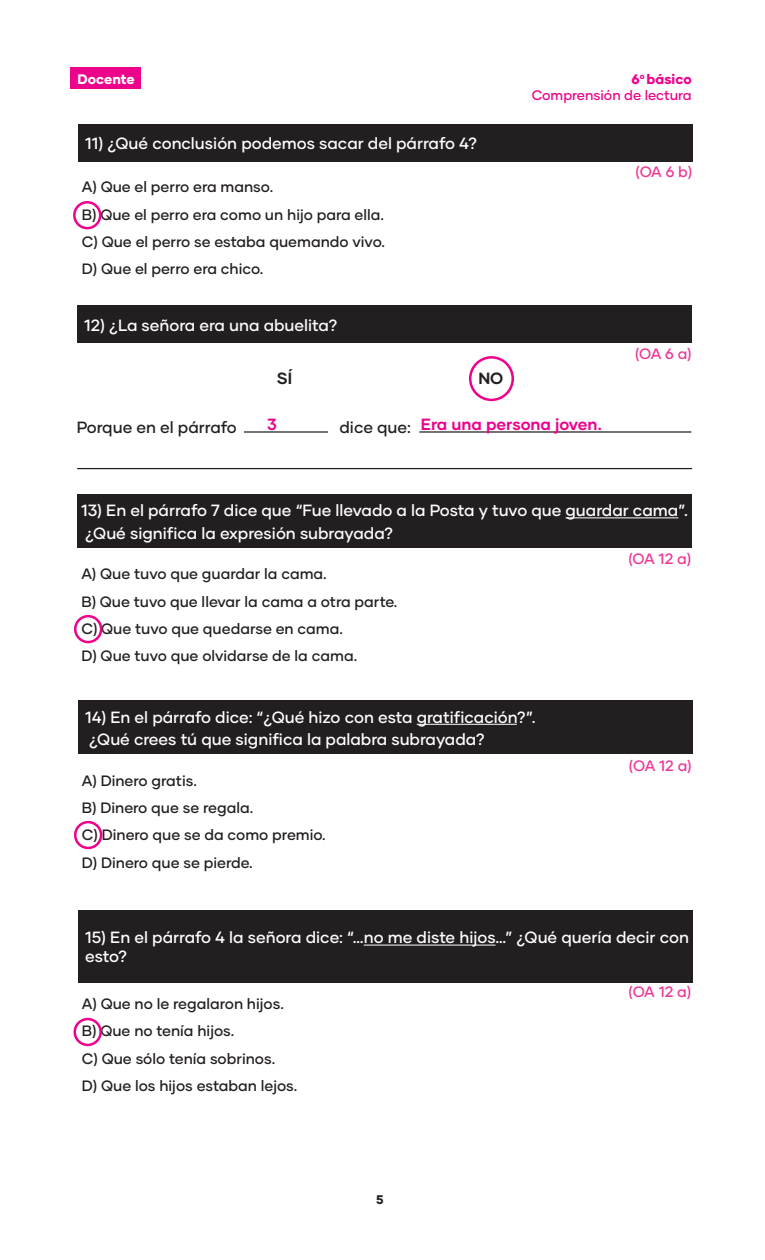
<style>
.page{position:relative;width:765px;height:1260px;background:#fff}
.page>*{position:absolute;margin:0;border:0;box-sizing:border-box;transform-origin:0 0}
.txt{font:500 16.25px/18.8px "Gilmer";color:#fff}
.bullet_check{font:500 16.25px "Gilmer";color:#231f20}
.txt-2{font:700 16.25px "Gilmer";color:#ed028c}
.bullet_check-2{font:700 16.25px "Gilmer";color:#231f20}
.txt-3{font:500 15px "Gilmer";color:#231f20}
.bullet_check-3{font:500 15px "Gilmer";letter-spacing:-.035em;color:#ed3896}
.t1{font:500 13.75px/16.2px "Gilmer";color:#ed028c;text-align:right}
.t2{font:800 13.75px "Gilmer";color:#fff}
.t3{font:800 12.5px "Gilmer";color:#231f20}
.s1{font-weight:800}
</style>
<div class="page">
<div style="left:70px;top:67px;width:71px;height:22px;background:#ed028c"></div>
<div style="left:78px;top:494px;width:614px;height:54px;background:#231f20"></div>
<hr style="left:566px;top:517px;width:112px;height:1px;background:#fff">
<div style="left:78px;top:701px;width:615px;height:53px;background:#231f20"></div>
<hr style="left:417px;top:724px;width:100px;height:1px;background:#fff">
<div style="left:78px;top:910px;width:615px;height:73px;background:#231f20"></div>
<hr style="left:364px;top:945px;width:132px;height:1px;background:#fff">
<div style="left:78px;top:124px;width:615px;height:38px;background:#231f20"></div>
<div style="left:77px;top:305px;width:615px;height:38px;background:#231f20"></div>
<hr style="left:244px;top:431px;width:84px;height:2px;background:#231f20">
<hr style="left:419px;top:431px;width:272px;height:2px;background:#231f20">
<hr style="left:77px;top:468px;width:615px;height:1px;background:#231f20">
<div style="left:73px;top:201px;width:28px;height:28px;border:2px solid #ed028c;border-radius:50%"></div>
<div style="left:74px;top:615px;width:28px;height:28px;border:2px solid #ed028c;border-radius:50%"></div>
<div style="left:74px;top:821px;width:28px;height:28px;border:2px solid #ed028c;border-radius:50%"></div>
<div style="left:74px;top:1018px;width:28px;height:28px;border:2px solid #ed028c;border-radius:50%"></div>
<div style="left:469px;top:356px;width:45px;height:45px;border:2px solid #ed028c;border-radius:50%"></div>
<p class="t2" style="left:78px;top:70px;width:59px">Docente</p>
<p class="txt" style="left:85px;top:134px;width:394px">11) ¿Qué conclusión podemos sacar del párrafo 4?</p>
<p class="txt-3" style="left:82px;top:178px;width:193px">A) Que el perro era manso.</p>
<p class="txt-3" style="left:82px;top:205px;width:304px">B) Que el perro era como un hijo para ella.</p>
<p class="txt-3" style="left:82px;top:232px;width:305px">C) Que el perro se estaba quemando vivo.</p>
<p class="txt-3" style="left:82px;top:259px;width:183px">D) Que el perro era chico.</p>
<p class="txt" style="left:84px;top:315px;width:255px">12) ¿La señora era una abuelita?</p>
<p class="bullet_check-2" style="left:277px;top:368px;width:17px">SÍ</p>
<p class="bullet_check-2" style="left:478px;top:368px;width:27px">NO</p>
<p class="t1" style="left:532px;top:71px;width:162px"><span class="s1">6</span><sup>o</sup> <span class="s1">básico<br></span>Comprensión de lectura</p>
<p class="bullet_check-3" style="left:636px;top:163px;width:58px">(OA 6 b)</p>
<p class="bullet_check-3" style="left:635px;top:344px;width:58px">(OA 6 a)</p>
<p class="txt-2" style="left:267px;top:414px;width:11px">3</p>
<p class="txt-2" style="left:421px;top:414px;width:182px">Era una persona joven.</p>
<p class="bullet_check" style="left:77px;top:417px;width:162px">Porque en el párrafo</p>
<p class="bullet_check" style="left:340px;top:417px;width:73px">dice que:</p>
<p class="txt" style="left:81px;top:501px;width:608px">13) En el párrafo 7 dice que “Fue llevado a la Posta y tuvo que guardar cama”.</p>
<p class="txt" style="left:85px;top:523px;width:310px">¿Qué significa la expresión subrayada?</p>
<p class="txt-3" style="left:81px;top:565px;width:247px">A) Que tuvo que guardar la cama.</p>
<p class="txt-3" style="left:81px;top:592px;width:318px">B) Que tuvo que llevar la cama a otra parte.</p>
<p class="txt-3" style="left:81px;top:619px;width:263px">C) Que tuvo que quedarse en cama.</p>
<p class="txt-3" style="left:81px;top:647px;width:277px">D) Que tuvo que olvidarse de la cama.</p>
<p class="txt" style="left:85px;top:707px;width:452px">14) En el párrafo dice: “¿Qué hizo con esta gratificación?”.</p>
<p class="txt" style="left:89px;top:730px;width:397px">¿Qué crees tú que significa la palabra subrayada?</p>
<p class="txt-3" style="left:82px;top:771px;width:117px">A) Dinero gratis.</p>
<p class="txt-3" style="left:82px;top:799px;width:173px">B) Dinero que se regala.</p>
<p class="txt-3" style="left:82px;top:826px;width:246px">C) Dinero que se da como premio.</p>
<p class="txt-3" style="left:82px;top:853px;width:173px">D) Dinero que se pierde.</p>
<p class="bullet_check-3" style="left:628px;top:549px;width:64px">(OA 12 a)</p>
<p class="bullet_check-3" style="left:629px;top:756px;width:64px">(OA 12 a)</p>
<p class="txt" style="left:85px;top:928px;width:606px">15) En el párrafo 4 la señora dice: “…no me diste hijos…” ¿Qué quería decir con esto?</p>
<p class="txt-3" style="left:82px;top:994px;width:204px">A) Que no le regalaron hijos.</p>
<p class="txt-3" style="left:82px;top:1022px;width:154px">B) Que no tenía hijos.</p>
<p class="txt-3" style="left:82px;top:1049px;width:195px">C) Que sólo tenía sobrinos.</p>
<p class="txt-3" style="left:82px;top:1076px;width:217px">D) Que los hijos estaban lejos.</p>
<p class="t3" style="left:376px;top:1192px;width:9px">5</p>
<p class="bullet_check-3" style="left:629px;top:983px;width:64px">(OA 12 a)</p>
</div>
